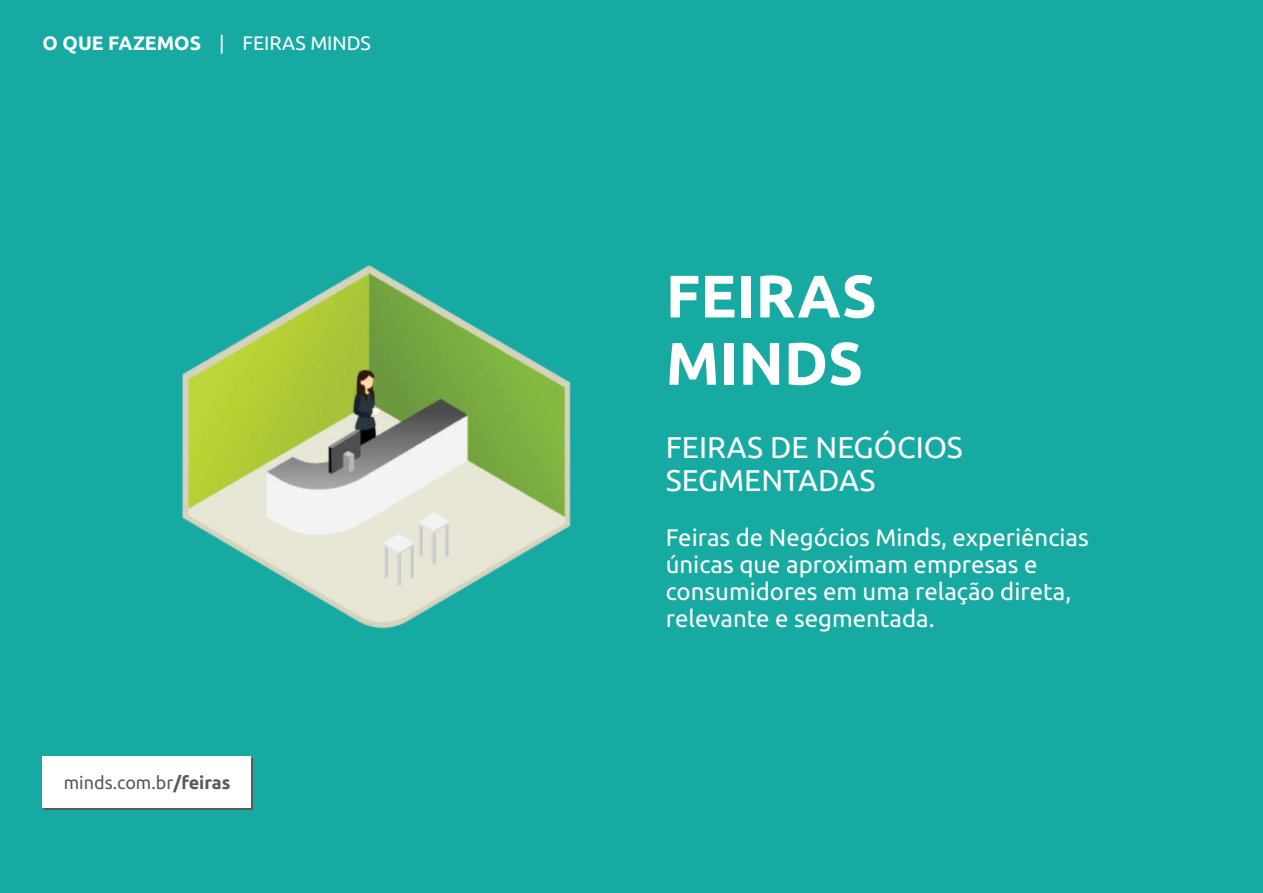
<style>
.page{position:relative;width:1263px;height:893px;background:#17aaa3}
.page>*{position:absolute;margin:0;border:0;box-sizing:border-box;transform-origin:0 0}
.t1{font:700 60px/67.2px "Ubuntu";color:#fff}
.t2{font:30px/33.6px "Ubuntu";color:#fff}
.t3{font:24px/26.8px "Ubuntu";color:#fff}
.t4{font:19.5px "Ubuntu";color:#fff}
.t5{font:18px "Ubuntu";color:#58595b}
.s1{font-weight:700}
</style>
<div class="page">
<div style="left:44px;top:759px;width:209px;height:51px;background:#58595b"></div>
<img style="left:182px;top:265px;width:389px;height:364px">
<div style="left:43px;top:757px;width:208px;height:51px;background:#fff"></div>
<p class="t4" style="left:43px;top:35px;width:330px"><span class="s1">O QUE FAZEMOS</span> | FEIRAS MINDS</p>
<p class="t5" style="left:64px;top:775px;width:168px">minds.com.br<span class="s1">/feiras</span></p>
<h1 class="t1" style="left:666px;top:266px;width:212px">FEIRAS<br>MINDS</h1>
<p class="t2" style="left:666px;top:432px;width:299px">FEIRAS DE NEGÓCIOS<br>SEGMENTADAS</p>
<p class="t3" style="left:666px;top:526px;width:424px">Feiras de Negócios Minds, experiências únicas que aproximam empresas e consumidores em uma relação direta, relevante e segmentada.</p>
</div>
